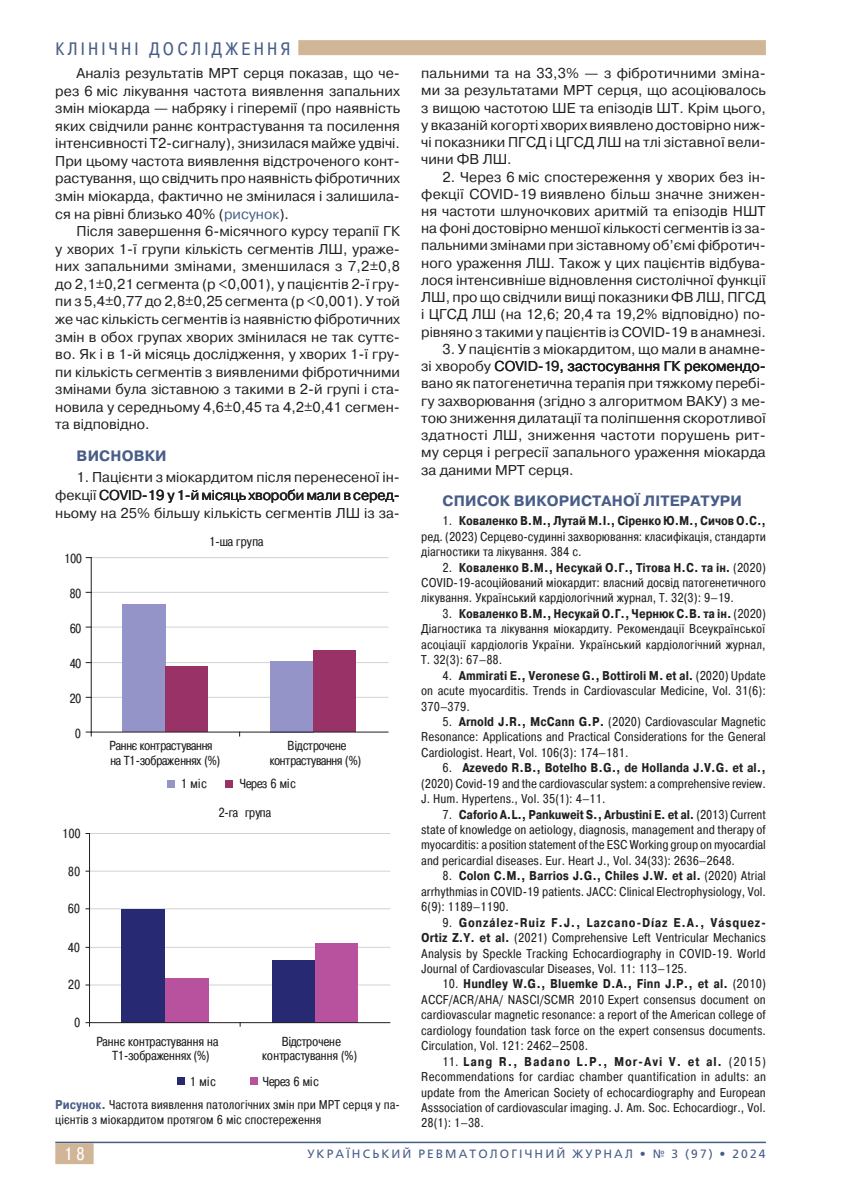
<style>
.page{position:relative;width:851px;height:1204px;background:#fff}
.page>*{position:absolute;margin:0;border:0;box-sizing:border-box;transform-origin:0 0}
.t1{font:18px "Pragmatica Cond";letter-spacing:.175em;color:#485e88}
.t2{font:18px "Pragmatica Cond";color:#fff}
.Заголовок{font:700 15px "Pragmatica";letter-spacing:.01em;color:#485e88}
.Текст{font:14.25px/17.5px "Pragmatica";color:#231f20;text-align:justify}
.t3{font:13.05px/15.1px "Pragmatica Cond C";color:#231f20;text-align:center}
.Литература{font:12.75px/15.5px "Pragmatica Cond";color:#231f20;text-align:justify}
.Рисунок{font:12.75px/15.3px "Pragmatica Cond";color:#231f20}
.t4{font:12px "Free Set";letter-spacing:.175em;color:#485e88}
.s1{color:#485e88}
.s2{font-weight:700;color:#485e88}
.s3{font-weight:700}
</style>
<div class="page">
<hr style="left:55px;top:1141px;width:710px;height:2px;background:#485e88">
<div style="left:55px;top:1142px;width:39px;height:21px;background:#d1b597"></div>
<hr style="left:91px;top:697px;width:297px;height:1px;background:#d1d2d4">
<hr style="left:91px;top:662px;width:297px;height:1px;background:#d1d2d4">
<hr style="left:91px;top:626px;width:297px;height:1px;background:#d1d2d4">
<hr style="left:91px;top:592px;width:297px;height:1px;background:#d1d2d4">
<hr style="left:91px;top:557px;width:297px;height:1px;background:#d1d2d4">
<div style="left:122px;top:604px;width:43px;height:128px;background:#9594c9"></div>
<div style="left:271px;top:661px;width:43px;height:71px;background:#9594c9"></div>
<div style="left:165px;top:666px;width:42px;height:66px;background:#993367"></div>
<div style="left:314px;top:650px;width:42px;height:82px;background:#993367"></div>
<hr style="left:91px;top:557px;width:1px;height:175px;background:#231f20">
<hr style="left:91px;top:731px;width:297px;height:1px;background:#231f20">
<svg style="left:86px;top:731px;width:6px;height:5px"></svg>
<hr style="left:89px;top:984px;width:301px;height:1px;background:#d1d2d4">
<hr style="left:89px;top:947px;width:301px;height:1px;background:#d1d2d4">
<hr style="left:89px;top:908px;width:301px;height:1px;background:#d1d2d4">
<hr style="left:89px;top:870px;width:301px;height:1px;background:#d1d2d4">
<hr style="left:89px;top:833px;width:301px;height:1px;background:#d1d2d4">
<div style="left:121px;top:908px;width:44px;height:114px;background:#272973"></div>
<div style="left:272px;top:959px;width:43px;height:63px;background:#272973"></div>
<div style="left:165px;top:977px;width:43px;height:45px;background:#b8529f"></div>
<div style="left:315px;top:942px;width:43px;height:80px;background:#b8529f"></div>
<hr style="left:89px;top:833px;width:1px;height:189px;background:#231f20">
<hr style="left:89px;top:1022px;width:301px;height:1px;background:#231f20">
<div style="left:178px;top:1077px;width:7px;height:7px;background:#272973"></div>
<div style="left:250px;top:1077px;width:8px;height:7px;background:#b8529f"></div>
<div style="left:167px;top:780px;width:7px;height:7px;background:#9594c9"></div>
<div style="left:225px;top:780px;width:7px;height:7px;background:#993367"></div>
<div style="left:55px;top:40px;width:710px;height:15px;background:#d1b597"></div>
<div style="left:45px;top:38px;width:253px;height:18px;background:#fff"></div>
<h1 class="t1" style="left:55px;top:38px;width:236px">клінічні дослідження</h1>
<p class="Текст" style="left:55px;top:65px;width:346px;text-align:left;text-indent:21px">Аналіз результатів МРТ серця показав, що че&shy;рез 6 міс лікування частота виявлення запальних змін міокарда — набряку і гіперемії (про наявність яких свідчили раннє контрастування та посилення інтенсивності Т2-сигналу), знизилася майже удвічі.<br>При цьому частота виявлення відстроченого конт&shy;растування, що свідчить про наявність фібротичних змін міокарда, фактично не змінилася і залишила&shy;ся на рівні близько 40% (<span class="s1">рисунок</span>).</p>
<p class="Текст" style="left:55px;top:223px;width:346px;text-indent:21px">Після завершення 6-місячного курсу терапії ГК у хворих 1-ї групи кількість сегментів ЛШ, ураже&shy;них запальними змінами, зменшилася з 7,2±0,8 до 2,1±0,21 сегмента (р &lt;0,001), у пацієнтів 2-ї гру&shy;пи з 5,4±0,77 до 2,8±0,25 сегмента (р &lt;0,001). У той же час кількість сегментів із наявністю фібротичних змін в обох групах хворих змінилася не так суттє&shy;во. Як і в 1-й місяць дослідження, у хворих 1-ї гру&shy;пи кількість сегментів з виявленими фібротичними змінами була зіставною з такими в 2-й групі і ста&shy;новила у середньому 4,6±0,45 та 4,2±0,41 сегмен&shy;та відповідно.</p>
<p class="Заголовок" style="left:77px;top:445px;width:91px">ВИСНОВКИ</p>
<p class="Текст" style="left:55px;top:469px;width:346px;text-indent:21px">1. Пацієнти з міокардитом після перенесеної ін&shy;фекції COVID-19 у 1-й місяць хвороби мали в серед&shy;ньому на 25% більшу кількість сегментів ЛШ із за-</p>
<p class="t3" style="left:64px;top:551px;width:19px">100</p>
<p class="t3" style="left:70px;top:585px;width:13px">80</p>
<p class="t3" style="left:70px;top:620px;width:13px">60</p>
<p class="t3" style="left:70px;top:656px;width:13px">40</p>
<p class="t3" style="left:70px;top:690px;width:13px">20</p>
<p class="t3" style="left:75px;top:725px;width:7px">0</p>
<p class="t3" style="left:62px;top:825px;width:20px">100</p>
<p class="t3" style="left:68px;top:863px;width:13px">80</p>
<p class="t3" style="left:68px;top:901px;width:13px">60</p>
<p class="t3" style="left:68px;top:939px;width:13px">40</p>
<p class="t3" style="left:68px;top:977px;width:13px">20</p>
<p class="t3" style="left:74px;top:1014px;width:7px">0</p>
<p class="t3" style="left:209px;top:534px;width:56px">1-ша група</p>
<p class="t3" style="left:110px;top:737px;width:112px;text-align:left">Раннє контрастування на Т1-зображеннях (%)</p>
<p class="t3" style="left:270px;top:737px;width:93px">Відстрочене контрастування (%)</p>
<p class="t3" style="left:181px;top:775px;width:28px">1 міс</p>
<p class="t3" style="left:240px;top:775px;width:58px">Через 6 міс</p>
<p class="t3" style="left:219px;top:805px;width:54px">2-га група</p>
<p class="t3" style="left:97px;top:1034px;width:123px;line-height:14.1px">Раннє контрастування на<br>Т1-зображеннях (%)</p>
<p class="t3" style="left:262px;top:1034px;width:96px;line-height:14.1px">Відстрочене контрастування (%)</p>
<p class="t3" style="left:190px;top:1073px;width:28px">1 міс</p>
<p class="t3" style="left:263px;top:1073px;width:58px">Через 6 міс</p>
<p class="Рисунок" style="left:55px;top:1096px;width:346px"><span class="s2">Рисунок.</span> Частота виявлення патологічних змін при МРТ серця у па&shy;цієнтів з міокардитом протягом 6 міс спостереження</p>
<p class="Текст" style="left:421px;top:65px;width:346px">пальними та на 33,3% — з фібротичними зміна&shy;ми за результатами МРТ серця, що асоціювалось з вищою частотою ШЕ та епізодів ШТ. Крім цього, у вказаній когорті хворих виявлено достовірно ниж&shy;чі показники ПГСД і ЦГСД ЛШ на тлі зіставної вели&shy;чини ФВ ЛШ.</p>
<p class="Текст" style="left:421px;top:168px;width:346px;text-indent:21px">2. Через 6 міс спостереження у хворих без ін&shy;фекції COVID-19 виявлено більш значне знижен&shy;ня частоти шлуночкових аритмій та епізодів НШТ на фоні достовірно меншої кількості сегментів із за&shy;пальними змінами при зіставному об’ємі фібротич&shy;ного ураження ЛШ. Також у цих пацієнтів відбува&shy;лося інтенсивніше відновлення систолічної функції ЛШ, про що свідчили вищі показники ФВ ЛШ, ПГСД і ЦГСД ЛШ (на 12,6; 20,4 та 19,2% відповідно) по&shy;рівняно з такими у пацієнтів із COVID-19 в анамнезі.</p>
<p class="Текст" style="left:421px;top:341px;width:346px;text-indent:21px">3. У пацієнтів з міокардитом, що мали в анамне&shy;зі хворобу COVID-19, застосування ГК рекомендо&shy;вано як патогенетична терапія при тяжкому перебі&shy;гу захворювання (згідно з алгоритмом ВАКУ) з ме&shy;тою зниження дилатації та поліпшення скоротливої здатності ЛШ, зниження частоти порушень рит&shy;му серця і регресії запального ураження міокарда за даними МРТ серця.</p>
<p class="Заголовок" style="left:442px;top:490px;width:301px">СПИСОК ВИКОРИСТАНОЇ ЛІТЕРАТУРИ</p>
<p class="Литература" style="left:421px;top:513px;width:346px;text-indent:21px">1. <span class="s3">Коваленко В.М., Лутай М.І., Сіренко Ю.М., Сичов О.С., </span>ред. (2023) Серцево-судинні захворювання: класифікація, стандарти діагностики та лікування. 384 с.</p>
<p class="Литература" style="left:421px;top:559px;width:346px;text-indent:21px">2. <span class="s3">Коваленко В.М., Несукай О.Г., Тітова Н.С. та ін.</span> (2020)<br>COVID-19-асоційований міокардит: власний досвід патогенетичного лікування. Український кардіологічний журнал, Т. 32(3): 9–19.</p>
<p class="Литература" style="left:421px;top:605px;width:346px;text-indent:21px">3. <span class="s3">Коваленко В.М., Несукай О.Г., Чернюк С.В. та ін.</span> (2020)<br>Діагностика та лікування міокардиту. Рекомендації Всеукраїнської асоціації кардіологів України. Український кардіологічний журнал, Т. 32(3): 67–88.</p>
<p class="Литература" style="left:421px;top:667px;width:346px;text-indent:21px">4. <span class="s3">Ammirati E., Veronese G., Bottiroli M. et al.</span> (2020) Update on acute myocarditis. Trends in Cardiovascular Medicine, Vol. 31(6):<br>370–379.</p>
<p class="Литература" style="left:421px;top:713px;width:346px;text-indent:21px">5. <span class="s3">Arnold J.R., McCann G.P.</span> (2020) Cardiovascular Magnetic Resonance: Applications and Practical Considerations for the General Cardiologist. Heart, Vol. 106(3): 174–181.</p>
<p class="Литература" style="left:421px;top:760px;width:346px;text-indent:21px">6. <span class="s3">Azevedo R.B., Botelho B.G., de Hollanda J.V.G. et al., </span>(2020) Covid-19 and the cardiovascular system: a comprehensive review.<br>J. Hum. Hypertens., Vol. 35(1): 4–11.</p>
<p class="Литература" style="left:421px;top:806px;width:346px;text-indent:21px">7. <span class="s3">Caforio A.L., Pankuweit S., Arbustini E. et al.</span> (2013) Current state of knowledge on aetiology, diagnosis, management and therapy of myocarditis: a position statement of the ESC Working group on myocardial and pericardial diseases. Eur. Heart J., Vol. 34(33): 2636–2648.</p>
<p class="Литература" style="left:421px;top:868px;width:346px;text-indent:21px">8. <span class="s3">Colon C.M., Barrios J.G., Chiles J.W. et al.</span> (2020) Atrial arrhythmias in COVID-19 patients. JACC: Clinical Electrophysiology, Vol.<br>6(9): 1189–1190.</p>
<p class="Литература" style="left:421px;top:914px;width:346px;text-indent:21px">9. <span class="s3">González-Ruiz F.J., Lazcano-Díaz E.A., Vásquez-Ortiz Z.Y. et al.</span> (2021) Comprehensive Left Ventricular Mechanics Analysis by Speckle Tracking Echocardiography in COVID-19. World Journal of Cardiovascular Diseases, Vol. 11: 113–125.</p>
<p class="Литература" style="left:421px;top:976px;width:346px;text-indent:21px">10. <span class="s3">Hundley W.G., Bluemke D.A., Finn J.P., et al.</span> (2010)<br>ACCF/ACR/AHA/ NASCI/SCMR 2010 Expert consensus document on cardiovascular magnetic resonance: a report of the American college of cardiology foundation task force on the expert consensus documents.<br>Circulation, Vol. 121: 2462—2508.</p>
<p class="Литература" style="left:421px;top:1053px;width:346px;text-indent:21px">11. <span class="s3">Lang R., Badano L.P., Mor-Avi V. et al.</span> (2015)<br>Recommendations for cardiac chamber quantification in adults: an update from the American Society of echocardiography and European Asssociation of cardiovascular imaging. J. Am. Soc. Echocardiogr., Vol.<br>28(1): 1–38.</p>
<h1 class="t2" style="left:64px;top:1142px;width:22px">18</h1>
<p class="t4" style="left:307px;top:1146px;width:459px">УКРАЇНСЬКИЙ РЕВМАТОЛОГІЧНИЙ ЖУРНАЛ • № 3 (97) • 2024</p>
</div>
